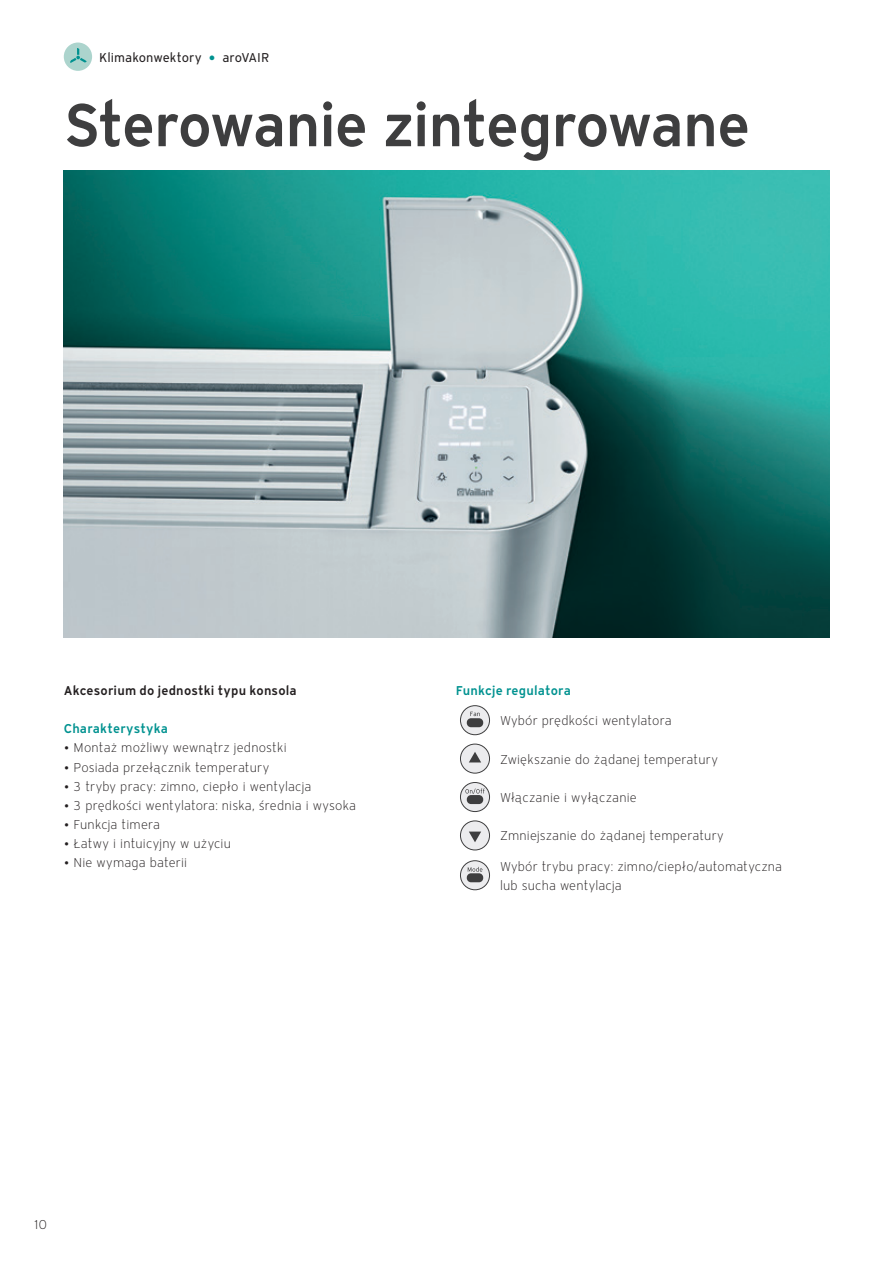
<style>
.page{position:relative;width:893px;height:1263px;background:#fff}
.page>*{position:absolute;margin:0;border:0;box-sizing:border-box;transform-origin:0 0}
.t1{font:600 60px "Vaillant 16";letter-spacing:-.03em;color:#3e3e3f}
.Grüner_Kasten{font:300 12.75px "Vaillant 16";letter-spacing:.01em;color:#231f20}
._03_Subline_Grün_8_5{font:600 12.75px "Vaillant 16";letter-spacing:.01em;color:#009290}
.Grüner_Kasten-2{font:600 12.75px "Vaillant 16";letter-spacing:.01em;color:#231f20}
.t2{font:12.75px "Vaillant 16";color:#231f20}
.tekst{font:300 12.75px "Vaillant 16";color:#231f20}
.s1{color:#009290}
</style>
<div class="page">
<img style="left:64px;top:170px;width:765px;height:468px">
<svg style="left:460px;top:706px;width:29px;height:29px"></svg>
<div style="left:460px;top:705px;width:30px;height:30px;border:1px solid #3e3e3f;border-radius:50%"></div>
<div style="left:467px;top:718px;width:16px;height:9px;background:#3e3e3f;border-radius:4px"></div>
<svg style="left:470px;top:712px;width:10px;height:4px"></svg>
<div style="left:460px;top:744px;width:29px;height:29px;background:#ececee;border-radius:50%"></div>
<div style="left:460px;top:744px;width:30px;height:29px;border:1px solid #3e3e3f;border-radius:50%"></div>
<svg style="left:469px;top:752px;width:12px;height:10px"></svg>
<svg style="left:460px;top:782px;width:29px;height:29px"></svg>
<div style="left:460px;top:782px;width:30px;height:30px;border:1px solid #3e3e3f;border-radius:50%"></div>
<div style="left:467px;top:795px;width:16px;height:9px;background:#3e3e3f;border-radius:4px"></div>
<svg style="left:465px;top:788px;width:20px;height:6px"></svg>
<div style="left:460px;top:821px;width:29px;height:29px;background:#ececee;border-radius:50%"></div>
<div style="left:460px;top:820px;width:30px;height:30px;border:1px solid #3e3e3f;border-radius:50%"></div>
<svg style="left:469px;top:831px;width:12px;height:11px"></svg>
<svg style="left:460px;top:861px;width:29px;height:29px"></svg>
<div style="left:460px;top:860px;width:30px;height:30px;border:1px solid #3e3e3f;border-radius:50%"></div>
<div style="left:467px;top:873px;width:16px;height:9px;background:#3e3e3f;border-radius:4px"></div>
<svg style="left:468px;top:867px;width:14px;height:5px"></svg>
<div style="left:64px;top:43px;width:28px;height:28px;background:#acd4cd;border-radius:50%"></div>
<svg style="left:70px;top:48px;width:17px;height:15px"></svg>
<p class="t2" style="left:99px;top:49px;width:172px">Klimakonwektory <span class="s1">⬤</span> aroVAIR</p>
<p class="t1" style="left:64px;top:84px;width:688px">Sterowanie zintegrowane</p>
<p class="Grüner_Kasten-2" style="left:64px;top:682px;width:234px">Akcesorium do jednostki typu konsola</p>
<p class="_03_Subline_Grün_8_5" style="left:64px;top:720px;width:106px">Charakterystyka</p>
<p class="Grüner_Kasten" style="left:64px;top:740px;width:224px">• Montaż możliwy wewnątrz jednostki</p>
<p class="Grüner_Kasten" style="left:64px;top:759px;width:207px">• Posiada przełącznik temperatury</p>
<p class="Grüner_Kasten" style="left:64px;top:778px;width:249px">• 3 tryby pracy: zimno, ciepło i wentylacja</p>
<p class="Grüner_Kasten" style="left:64px;top:797px;width:294px">• 3 prędkości wentylatora: niska, średnia i wysoka</p>
<p class="Grüner_Kasten" style="left:64px;top:816px;width:98px">• Funkcja timera</p>
<p class="Grüner_Kasten" style="left:64px;top:835px;width:169px">• Łatwy i intuicyjny w użyciu</p>
<p class="Grüner_Kasten" style="left:64px;top:854px;width:125px">• Nie wymaga baterii</p>
<p class="_03_Subline_Grün_8_5" style="left:456px;top:682px;width:117px">Funkcje regulatora</p>
<p class="Grüner_Kasten" style="left:500px;top:713px;width:173px">Wybór prędkości wentylatora</p>
<p class="Grüner_Kasten" style="left:500px;top:751px;width:219px">Zwiększanie do żądanej temperatury</p>
<p class="Grüner_Kasten" style="left:500px;top:789px;width:138px">Włączanie i wyłączanie</p>
<p class="Grüner_Kasten" style="left:500px;top:828px;width:225px">Zmniejszanie do żądanej temperatury</p>
<p class="Grüner_Kasten" style="left:500px;top:858px;width:284px">Wybór trybu pracy: zimno/ciepło/automatyczna</p>
<p class="Grüner_Kasten" style="left:500px;top:877px;width:123px">lub sucha wentylacja</p>
<p class="tekst" style="left:34px;top:1216px;width:15px">10</p>
</div>
